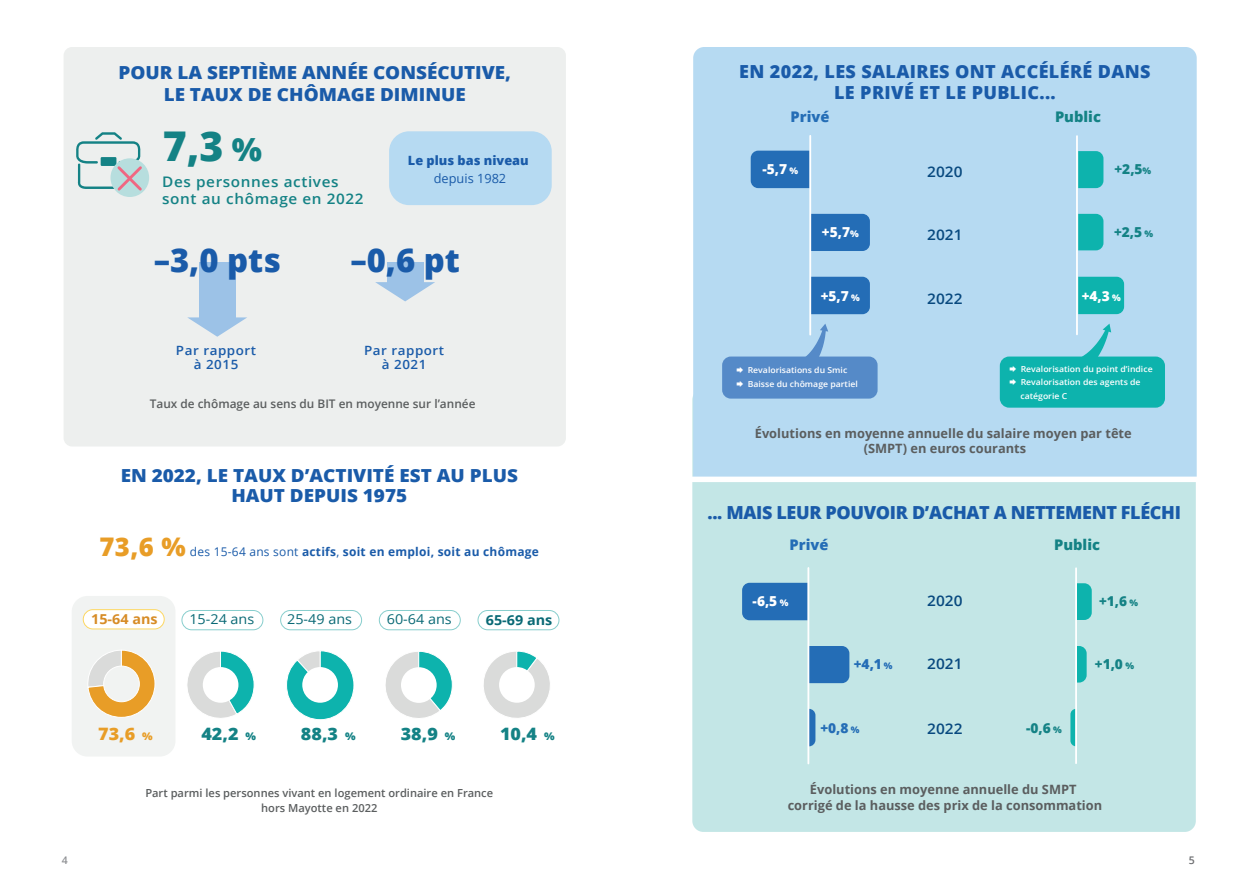
<style>
.page{position:relative;width:1259px;height:893px;background:#fff}
.page>*{position:absolute;margin:0;border:0;box-sizing:border-box;transform-origin:0 0}
.t1{font:800 40.95px "Open Sans";color:#148285}
.t2{font:800 32.85px "Open Sans";color:#1a5ba9}
.t3{font:800 18px/20.2px "Open Sans";color:#1a5ba9;text-align:center;scale:1.05 1}
.t4{font:800 18px/21.6px "Open Sans";letter-spacing:.02em;color:#1a5ba9;text-align:center}
.t5{font:800 18px "Open Sans";letter-spacing:-.02em;color:#1a5ba9}
.t6{font:800 17.1px "Open Sans";color:#148285;scale:1.05 1}
.t7{font:800 17.1px "Open Sans";color:#e89d27;scale:1.05 1}
.t8{font:600 14.7px "Open Sans";color:#08497f;scale:1.05 1}
.t9{font:800 14.7px "Open Sans";color:#148285}
.t10{font:800 14.7px "Open Sans";color:#246db6}
.t11{font:600 14.55px/17.2px "Open Sans";letter-spacing:.04em;color:#148285;scale:1.05 1}
.t12{font:800 13.8px "Open Sans";color:#fff}
.t13{font:800 13.8px "Open Sans";color:#148285}
.t14{font:800 13.8px "Open Sans";color:#246db6}
.t15{font:13.65px "Open Sans";color:#096975;scale:1.05 1}
.t16{font:700 13.65px "Open Sans";color:#d78c26;scale:1.05 1}
.t17{font:700 13.65px "Open Sans";color:#096975;scale:1.05 1}
.t18{font:800 13.65px "Open Sans";color:#148285}
.t19{font:700 12.75px/15.6px "Open Sans";color:#5b5e5f;text-align:center}
.t20{font:600 12.75px/14.2px "Open Sans";letter-spacing:.04em;color:#1a5ba9;text-align:center;scale:1.05 1}
.t21{font:800 12.75px "Open Sans";color:#1a5ba9}
.t22{font:12.75px "Open Sans";color:#1a5ba9}
.t23{font:700 12px "Open Sans";letter-spacing:.02em;color:#1a5ba9}
.t24{font:600 11.85px "Open Sans";color:#5b5e5f}
.t25{font:600 11.1px/15.5px "Open Sans";color:#5b5e5f;text-align:center}
.t26{font:600 10.5px "Open Sans";color:#8e9093}
.t27{font:600 10.5px "Open Sans";color:#6c6d70}
.t28{font:600 8.25px/13.5px "Open Sans";color:#fff;scale:1.05 1}
.s1{font-size:31.95px}
.s2{font-weight:800;font-size:25.65px;color:#e89d27}
.s3{font-weight:400}
.s4{font-size:10.65px}
.s5{font-size:9.15px}
</style>
<div class="page">
<div style="left:72px;top:596px;width:103px;height:160px;background:#f1f3f2;border-radius:16px"></div>
<div style="left:83px;top:610px;width:81px;height:19px;background:#fff;border-radius:10px"></div>
<div style="left:83px;top:609px;width:82px;height:20px;border:1px solid #fdd761;border-radius:10px"></div>
<div style="left:181px;top:610px;width:82px;height:20px;border:1px solid #88cecd;border-radius:10px"></div>
<div style="left:379px;top:610px;width:82px;height:20px;border:1px solid #88cecd;border-radius:10px"></div>
<div style="left:477px;top:610px;width:82px;height:20px;border:1px solid #88cecd;border-radius:10px"></div>
<svg style="left:88px;top:650px;width:67px;height:68px"></svg>
<div style="left:104px;top:666px;width:35px;height:36px;background:#f1f3f2;border-radius:50%"></div>
<div style="left:103px;top:666px;width:37px;height:36px;border:1px solid #fff;border-radius:50%"></div>
<svg style="left:187px;top:651px;width:68px;height:67px"></svg>
<div style="left:203px;top:667px;width:35px;height:36px;background:#fff;border-radius:50%"></div>
<svg style="left:385px;top:651px;width:68px;height:67px"></svg>
<div style="left:401px;top:667px;width:36px;height:36px;background:#fff;border-radius:50%"></div>
<svg style="left:484px;top:651px;width:66px;height:67px"></svg>
<div style="left:499px;top:667px;width:36px;height:36px;background:#fff;border-radius:50%"></div>
<div style="left:280px;top:610px;width:82px;height:20px;border:1px solid #88cecd;border-radius:10px"></div>
<svg style="left:286px;top:650px;width:68px;height:70px"></svg>
<div style="left:302px;top:667px;width:36px;height:36px;background:#fff;border-radius:50%"></div>
<div style="left:64px;top:47px;width:502px;height:399px;background:#edefee;border-radius:9px"></div>
<div style="left:387px;top:262px;width:36px;height:22px;background:#9cc2e7"></div>
<svg style="left:375px;top:282px;width:60px;height:19px"></svg>
<div style="left:389px;top:131px;width:163px;height:74px;background:#b6daf2;border-radius:20px"></div>
<div style="left:110px;top:158px;width:39px;height:39px;background:#b7dede;border-radius:50%"></div>
<svg style="left:76px;top:132px;width:69px;height:61px"></svg>
<div style="left:199px;top:262px;width:37px;height:57px;background:#9cc2e7"></div>
<svg style="left:187px;top:317px;width:60px;height:20px"></svg>
<div style="left:692px;top:389px;width:503px;height:443px;background:#c3e6e6;border-radius:11px"></div>
<div style="left:693px;top:47px;width:503px;height:430px;background:#b6daf2"></div>
<div style="left:688px;top:477px;width:514px;height:5px;background:#fff"></div>
<svg style="left:793px;top:324px;width:35px;height:33px"></svg>
<div style="left:722px;top:357px;width:155px;height:42px;background:#558ac8;border-radius:9px"></div>
<svg style="left:1068px;top:324px;width:43px;height:33px"></svg>
<div style="left:999px;top:357px;width:166px;height:51px;background:#0db3ad;border-radius:9px"></div>
<div style="left:750px;top:151px;width:59px;height:37px;background:#246db6"></div>
<div style="left:811px;top:214px;width:59px;height:37px;background:#246db6"></div>
<div style="left:811px;top:277px;width:59px;height:37px;background:#246db6"></div>
<hr style="left:809px;top:136px;width:2px;height:199px;background:#fff">
<svg style="left:1078px;top:151px;width:25px;height:37px"></svg>
<svg style="left:1078px;top:214px;width:25px;height:36px"></svg>
<div style="left:1078px;top:277px;width:46px;height:37px;background:#0db3ad"></div>
<hr style="left:1076px;top:136px;width:2px;height:198px;background:#fff">
<div style="left:742px;top:583px;width:65px;height:37px;background:#246db6"></div>
<svg style="left:809px;top:646px;width:40px;height:37px"></svg>
<svg style="left:809px;top:709px;width:6px;height:37px"></svg>
<svg style="left:1070px;top:709px;width:5px;height:37px"></svg>
<svg style="left:1077px;top:646px;width:9px;height:36px"></svg>
<hr style="left:807px;top:568px;width:2px;height:195px;background:#fff">
<svg style="left:1077px;top:583px;width:14px;height:37px"></svg>
<hr style="left:1075px;top:568px;width:2px;height:195px;background:#fff">
<h3 class="t3" style="left:118px;top:61px;width:375px;line-height:21.5px">POUR LA SEPTIÈME ANNÉE CONSÉCUTIVE,<br>LE TAUX DE CHÔMAGE DIMINUE</h3>
<h1 class="t1" style="left:163px;top:115px;width:101px">7,3 <span class="s1">%</span></h1>
<p class="t11" style="left:162px;top:172px;width:193px">Des personnes actives sont au chômage en 2022</p>
<p class="t21" style="left:408px;top:150px;width:122px">Le plus bas niveau</p>
<p class="t22" style="left:434px;top:169px;width:74px">depuis 1982</p>
<h2 class="t2" style="left:154px;top:235px;width:129px">–3,0 pts</h2>
<h2 class="t2" style="left:350px;top:235px;width:111px">–0,6 pt</h2>
<p class="t20" style="left:176px;top:343px;width:78px">Par rapport à 2015</p>
<p class="t20" style="left:364px;top:343px;width:78px">Par rapport à 2021</p>
<p class="t24" style="left:150px;top:396px;width:327px">Taux de chômage au sens du BIT en moyenne sur l’année</p>
<h3 class="t3" style="left:121px;top:464px;width:380px">EN 2022, LE TAUX D’ACTIVITÉ EST AU PLUS<br>HAUT DEPUIS 1975</h3>
<p class="t23" style="left:99px;top:544px;width:441px"><span class="s2">73,6 %</span> <span class="s3">des 15-64 ans sont</span> actifs<span class="s3">,</span> soit en emploi, soit au chômage</p>
<p class="t16" style="left:91px;top:610px;width:65px">15-64 ans</p>
<p class="t15" style="left:189px;top:610px;width:63px">15-24 ans</p>
<p class="t15" style="left:387px;top:610px;width:63px">60-64 ans</p>
<p class="t17" style="left:486px;top:610px;width:65px">65-69 ans</p>
<p class="t15" style="left:287px;top:610px;width:63px">25-49 ans</p>
<h3 class="t7" style="left:98px;top:720px;width:53px">73,6 <span class="s4">%</span></h3>
<h3 class="t6" style="left:201px;top:721px;width:53px">42,2 <span class="s4">%</span></h3>
<h3 class="t6" style="left:401px;top:721px;width:53px">38,9 <span class="s4">%</span></h3>
<h3 class="t6" style="left:500px;top:721px;width:53px">10,4 <span class="s4">%</span></h3>
<h3 class="t6" style="left:301px;top:721px;width:53px">88,3 <span class="s4">%</span></h3>
<p class="t25" style="left:145px;top:785px;width:349px">Part parmi les personnes vivant en logement ordinaire en France hors Mayotte en 2022</p>
<h3 class="t4" style="left:739px;top:59px;width:413px">EN 2022, LES SALAIRES ONT ACCÉLÉRÉ DANS<br>LE PRIVÉ ET LE PUBLIC...</h3>
<p class="t10" style="left:790px;top:105px;width:40px">Privé</p>
<p class="t9" style="left:1055px;top:105px;width:47px">Public</p>
<p class="t12" style="left:762px;top:159px;width:37px">-5,7 <span class="s5">%</span></p>
<p class="t8" style="left:927px;top:161px;width:35px">2020</p>
<p class="t13" style="left:1114px;top:159px;width:38px">+2,5<span class="s5">%</span></p>
<p class="t12" style="left:822px;top:222px;width:38px">+5,7<span class="s5">%</span></p>
<p class="t8" style="left:927px;top:225px;width:35px">2021</p>
<p class="t13" style="left:1114px;top:222px;width:41px">+2,5 <span class="s5">%</span></p>
<p class="t12" style="left:821px;top:285px;width:41px">+5,7 <span class="s5">%</span></p>
<p class="t8" style="left:927px;top:288px;width:35px">2022</p>
<p class="t12" style="left:1081px;top:286px;width:41px">+4,3 <span class="s5">%</span></p>
<p class="t28" style="left:748px;top:363px;width:106px">Revalorisations du Smic<br>Baisse du chômage partiel</p>
<p class="t28" style="left:1020px;top:362px;width:127px">Revalorisation du point d’indice<br>Revalorisation des agents de catégorie C</p>
<p class="t19" style="left:755px;top:425px;width:378px">Évolutions en moyenne annuelle du salaire moyen par tête (SMPT) en euros courants</p>
<h3 class="t5" style="left:707px;top:498px;width:475px">... MAIS LEUR POUVOIR D’ACHAT A NETTEMENT FLÉCHI</h3>
<p class="t10" style="left:789px;top:533px;width:40px">Privé</p>
<p class="t9" style="left:1054px;top:534px;width:47px">Public</p>
<p class="t12" style="left:752px;top:591px;width:37px">-6,5 <span class="s5">%</span></p>
<p class="t8" style="left:927px;top:591px;width:35px">2020</p>
<p class="t18" style="left:1099px;top:591px;width:40px">+1,6 <span class="s5">%</span></p>
<p class="t14" style="left:854px;top:654px;width:40px">+4,1 <span class="s5">%</span></p>
<p class="t8" style="left:927px;top:654px;width:35px">2021</p>
<p class="t13" style="left:1095px;top:654px;width:41px">+1,0 <span class="s5">%</span></p>
<p class="t14" style="left:820px;top:718px;width:41px">+0,8 <span class="s5">%</span></p>
<p class="t8" style="left:927px;top:718px;width:35px">2022</p>
<p class="t13" style="left:1026px;top:718px;width:37px">-0,6 <span class="s5">%</span></p>
<p class="t19" style="left:787px;top:781px;width:316px">Évolutions en moyenne annuelle du SMPT corrigé de la hausse des prix de la consommation</p>
<p class="t26" style="left:62px;top:853px;width:7px">4</p>
<p class="t27" style="left:1188px;top:853px;width:7px">5</p>
</div>
